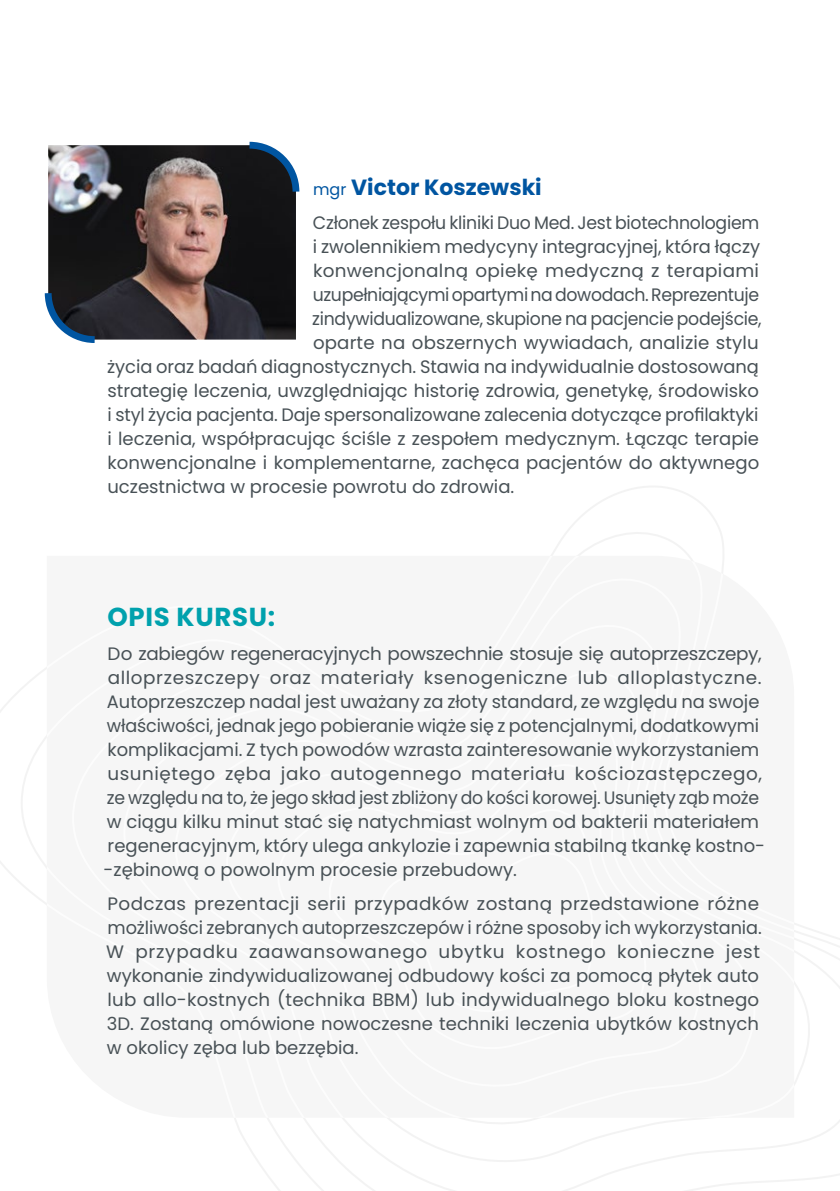
<style>
.page{position:relative;width:840px;height:1191px;background:#fff}
.page>*{position:absolute;margin:0;border:0;box-sizing:border-box;transform-origin:0 0}
.t1{font:700 26px "Poppins";letter-spacing:.025em;color:#00a1ad}
.t2{font:700 22px "Poppins";color:#0055a1}
.t3{font:18px/24px "Poppins";color:#485156}
.t4{font:18px "Poppins";color:#485156;scale:.96 1}
.t5{font:18px "Poppins";letter-spacing:-.02em;color:#485156;scale:.96 1}
.s1{font-weight:400;font-size:16px}
</style>
<div class="page">
<img style="left:48px;top:145px;width:248px;height:194px">
<svg style="left:44px;top:286px;width:57px;height:57px"></svg>
<svg style="left:242px;top:141px;width:58px;height:57px"></svg>
<p class="t2" style="left:313px;top:174px;width:230px"><span class="s1">mgr</span> Victor Koszewski</p>
<p class="t4" style="left:313px;top:212px;width:466px">Członek zespołu kliniki Duo Med. Jest biotechnologiem</p>
<p class="t3" style="left:313px;top:234px;width:448px">i zwolennikiem medycyny integracyjnej, która łączy</p>
<p class="t3" style="left:313px;top:258px;width:447px">konwencjonalną opiekę medyczną z terapiami</p>
<p class="t5" style="left:312px;top:284px;width:466px">uzupełniającymi opartymi na dowodach. Reprezentuje</p>
<p class="t4" style="left:312px;top:308px;width:469px">zindywidualizowane, skupione na pacjencie podejście,</p>
<p class="t3" style="left:313px;top:330px;width:447px">oparte na obszernych wywiadach, analizie stylu</p>
<p class="t3" style="left:107px;top:354px;width:653px">życia oraz badań diagnostycznych. Stawia na indywidualnie dostosowaną</p>
<p class="t3" style="left:107px;top:378px;width:652px">strategię leczenia, uwzględniając historię zdrowia, genetykę, środowisko</p>
<p class="t3" style="left:107px;top:402px;width:652px">i styl życia pacjenta. Daje spersonalizowane zalecenia dotyczące profilaktyki</p>
<p class="t3" style="left:107px;top:426px;width:652px">i leczenia, współpracując ściśle z zespołem medycznym. Łącząc terapie</p>
<p class="t3" style="left:107px;top:450px;width:652px">konwencjonalne i komplementarne, zachęca pacjentów do aktywnego</p>
<p class="t3" style="left:107px;top:474px;width:408px">uczestnictwa w procesie powrotu do zdrowia.</p>
<h1 class="t1" style="left:107px;top:602px;width:169px">OPIS KURSU:</h1>
<p class="t3" style="left:103px;top:642px;width:662px">Do zabiegów regeneracyjnych powszechnie stosuje się autoprzeszczepy, alloprzeszczepy oraz materiały ksenogeniczne lub alloplastyczne.<br>Autoprzeszczep nadal jest uważany za złoty standard, ze względu na swoje właściwości, jednak jego pobieranie wiąże się z potencjalnymi, dodatkowymi komplikacjami. Z tych powodów wzrasta zainteresowanie wykorzystaniem usuniętego zęba jako autogennego materiału kościozastępczego, ze względu na to, że jego skład jest zbliżony do kości korowej. Usunięty ząb może w ciągu kilku minut stać się natychmiast wolnym od bakterii materiałem regeneracyjnym, który ulega ankylozie i zapewnia stabilną tkankę kostno--zębinową o powolnym procesie przebudowy.</p>
<p class="t3" style="left:106px;top:892px;width:656px">Podczas prezentacji serii przypadków zostaną przedstawione różne możliwości zebranych autoprzeszczepów i różne sposoby ich wykorzystania.<br>W przypadku zaawansowanego ubytku kostnego konieczne jest wykonanie zindywidualizowanej odbudowy kości za pomocą płytek auto lub allo-kostnych (technika BBM) lub indywidualnego bloku kostnego 3D. Zostaną omówione nowoczesne techniki leczenia ubytków kostnych w okolicy zęba lub bezzębia.</p>
</div>
